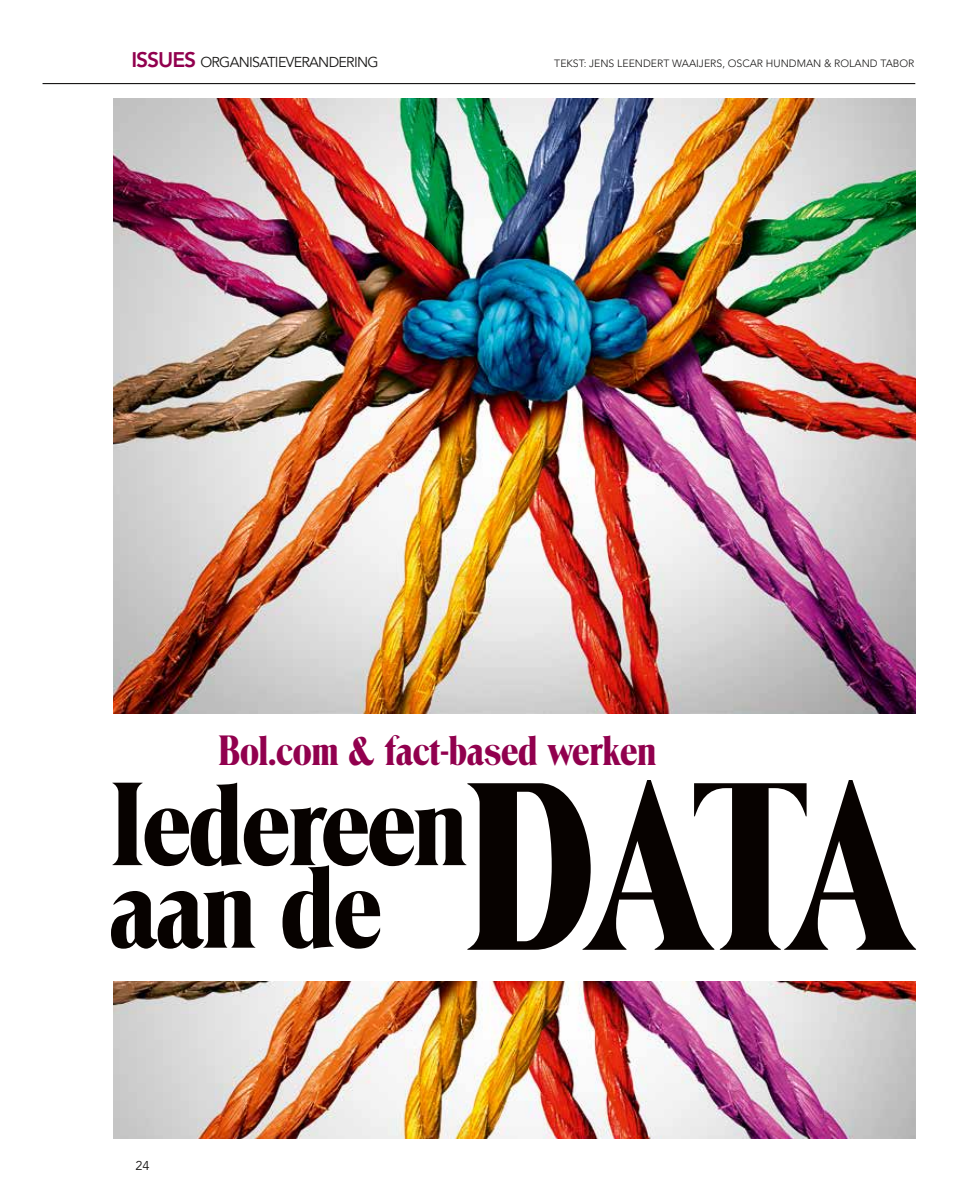
<style>
.page{position:relative;width:957px;height:1191px;background:#fff}
.page>*{position:absolute;margin:0;border:0;box-sizing:border-box;transform-origin:0 0}
.t1{font:203.1px "Room Troover Roman";color:#070200}
.t2{font:100.5px/82.5px "Room Troover Roman";letter-spacing:-.04em;color:#070200}
.t3{font:36px "Room Troover Roman";letter-spacing:-.03em;color:#91004e}
.t4{font:14.25px "Avenir LT";letter-spacing:-.05em;color:#181716}
.t5{font:12.75px "Avenir LT";color:#181716}
.t6{font:300 10.5px "Avenir LT";color:#181716}
.s1{font-weight:800;font-size:21px;color:#91004e}
</style>
<div class="page">
<hr style="left:43px;top:83px;width:872px;height:1px;background:#181716">
<img style="left:113px;top:99px;width:802px;height:614px">
<img style="left:113px;top:981px;width:802px;height:157px">
<h3 class="t4" style="left:131px;top:54px;width:248px"><span class="s1">ISSUES</span> ORGANISATIEVERANDERING</h3>
<p class="t6" style="left:554px;top:57px;width:362px">TEKST: JENS LEENDERT WAAIJERS, OSCAR HUNDMAN &amp; ROLAND TABOR</p>
<h3 class="t3" style="left:218px;top:728px;width:440px">Bol.com &amp; fact-based werken</h3>
<h1 class="t1" style="left:461px;top:742px;width:458px">DATA</h1>
<h2 class="t2" style="left:108px;top:784px;width:362px">Iedereen aan de</h2>
<p class="t5" style="left:135px;top:1158px;width:16px">24</p>
</div>
